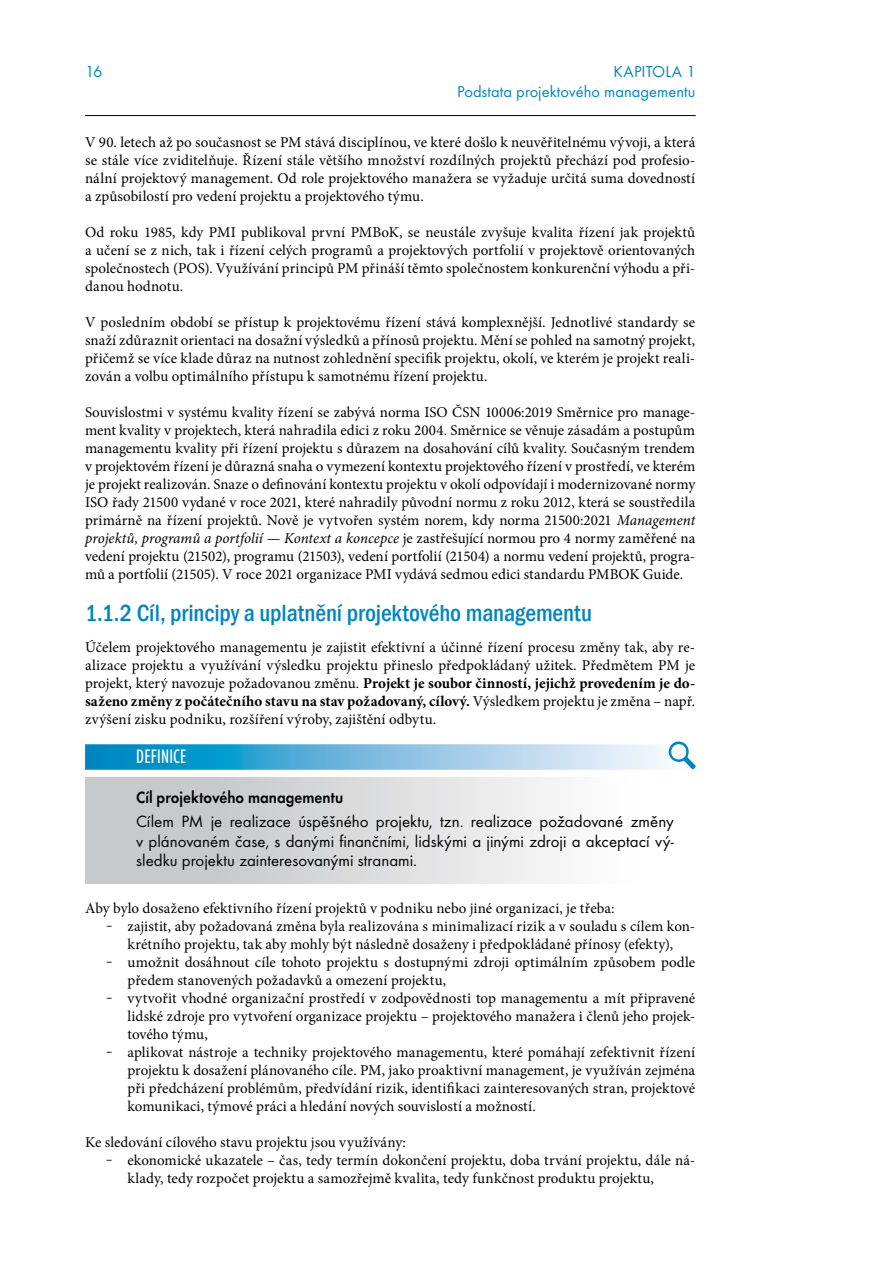
<style>
.page{position:relative;width:893px;height:1263px;background:#fff}
.page>*{position:absolute;margin:0;border:0;box-sizing:border-box;transform-origin:0 0}
.t1{font:500 condensed 24px "Franklin Gothic";letter-spacing:-.005em;color:#0085c0}
.t2{font:condensed 20.25px "Futura TOT";letter-spacing:.01em;color:#fff}
.t3{font:16.95px/19.5px "Futura TOT";color:#000;text-align:justify}
.t4{font:600 16.95px "Futura TOT";letter-spacing:.005em;color:#000;scale:.9 1}
.t5{font:16.5px/20.7px "Futura TOT";letter-spacing:.005em;color:#0085c0;text-align:right}
.t6{font:15px/18px "Minion Pro";letter-spacing:.005em;color:#000;text-align:justify}
.s1{font-style:italic}
.s2{font-weight:700}
</style>
<div class="page">
<hr style="left:85px;top:115px;width:611px;height:1px;background:#000">
<svg style="left:85px;top:744px;width:609px;height:26px;background:#75bddf"></svg>
<div style="left:85px;top:778px;width:610px;height:105px;background:linear-gradient(to right,#bebfc1,#fff)"></div>
<svg style="left:669px;top:741px;width:27px;height:28px"></svg>
<p class="t5" style="left:85px;top:61px;width:19px">16</p>
<p class="t5" style="left:457px;top:61px;width:240px">KAPITOLA 1<br>Podstata projektového managementu</p>
<p class="t6" style="left:85px;top:133px;width:612px">V 90. letech až po současnost se PM stává disciplínou, ve které došlo k neuvěřitelnému vývoji, a která se stále více zviditelňuje. Řízení stále většího množství rozdílných projektů přechází pod profesio&shy;nální projektový management. Od role projektového manažera se vyžaduje určitá suma dovedností a způsobilostí pro vedení projektu a projektového týmu.</p>
<p class="t6" style="left:85px;top:223px;width:612px">Od roku 1985, kdy PMI publikoval první PMBoK, se neustále zvyšuje kvalita řízení jak projektů a učení se z nich, tak i řízení celých programů a projektových portfolií v projektově orientovaných společnostech (POS). Využívání principů PM přináší těmto společnostem konkurenční výhodu a při&shy;danou hodnotu.</p>
<p class="t6" style="left:85px;top:313px;width:612px">V posledním období se přístup k projektovému řízení stává komplexnější. Jednotlivé standardy se snaží zdůraznit orientaci na dosažní výsledků a přínosů projektu. Mění se pohled na samotný projekt, přičemž se více klade důraz na nutnost zohlednění specifik projektu, okolí, ve kterém je projekt reali&shy;zován a volbu optimálního přístupu k samotnému řízení projektu.</p>
<p class="t6" style="left:85px;top:403px;width:612px">Souvislostmi v systému kvality řízení se zabývá norma ISO ČSN 10006:2019 Směrnice pro manage&shy;ment kvality v projektech, která nahradila edici z roku 2004. Směrnice se věnuje zásadám a postupům managementu kvality při řízení projektu s důrazem na dosahování cílů kvality. Současným trendem v projektovém řízení je důrazná snaha o vymezení kontextu projektového řízení v prostředí, ve kterém je projekt realizován. Snaze o definování kontextu projektu v okolí odpovídají i modernizované normy ISO řady 21500 vydané v roce 2021, které nahradily původní normu z roku 2012, která se soustředila primárně na řízení projektů. Nově je vytvořen systém norem, kdy norma 21500:2021 <span class="s1">Management projektů, programů a portfolií — Kontext a koncepce</span> je zastřešující normou pro 4 normy zaměřené na vedení projektu (21502), programu (21503), vedení portfolií (21504) a normu vedení projektů, progra&shy;mů a portfolií (21505). V roce 2021 organizace PMI vydává sedmou edici standardu PMBOK Guide.</p>
<h1 class="t1" style="left:85px;top:597px;width:508px">1.1.2 Cíl, principy a uplatnění projektového managementu</h1>
<p class="t6" style="left:85px;top:638px;width:612px">Účelem projektového managementu je zajistit efektivní a účinné řízení procesu změny tak, aby re&shy;alizace projektu a využívání výsledku projektu přineslo předpokládaný užitek. Předmětem PM je projekt, který navozuje požadovanou změnu. <span class="s2">Projekt je soubor činností, jejichž provedením je do&shy;saženo změny z počátečního stavu na stav požadovaný, cílový.</span> Výsledkem projektu je změna – např. zvýšení zisku podniku, rozšíření výroby, zajištění odbytu.</p>
<h2 class="t2" style="left:136px;top:745px;width:52px">DEFINICE</h2>
<p class="t4" style="left:136px;top:787px;width:232px">Cíl projektového managementu</p>
<p class="t3" style="left:136px;top:812px;width:539px">Cílem PM je realizace úspěšného projektu, tzn. realizace požadované změny v plánovaném čase, s danými finančními, lidskými a jinými zdroji a akceptací vý&shy;sledku projektu zainteresovanými stranami.</p>
<p class="t6" style="left:85px;top:899px;width:531px">Aby bylo dosaženo efektivního řízení projektů v podniku nebo jiné organizaci, je třeba:</p>
<p class="t6" style="left:106px;top:917px;width:590px">‒ zajistit, aby požadovaná změna byla realizována s minimalizací rizik a v souladu s cílem kon-</p>
<p class="t6" style="left:128px;top:935px;width:547px">krétního projektu, tak aby mohly být následně dosaženy i předpokládané přínosy (efekty),</p>
<p class="t6" style="left:106px;top:953px;width:590px">‒ umožnit dosáhnout cíle tohoto projektu s dostupnými zdroji optimálním způsobem podle</p>
<p class="t6" style="left:128px;top:971px;width:320px">předem stanovených požadavků a omezení projektu,</p>
<p class="t6" style="left:106px;top:989px;width:590px">‒ vytvořit vhodné organizační prostředí v zodpovědnosti top managementu a mít připravené</p>
<p class="t6" style="left:128px;top:1007px;width:569px">lidské zdroje pro vytvoření organizace projektu – projektového manažera i členů jeho projek-</p>
<p class="t6" style="left:128px;top:1025px;width:82px">tového týmu,</p>
<p class="t6" style="left:106px;top:1043px;width:590px">‒ aplikovat nástroje a techniky projektového managementu, které pomáhají zefektivnit řízení</p>
<p class="t6" style="left:128px;top:1061px;width:569px">projektu k dosažení plánovaného cíle. PM, jako proaktivní management, je využíván zejména</p>
<p class="t6" style="left:128px;top:1079px;width:569px">při předcházení problémům, předvídání rizik, identifikaci zainteresovaných stran, projektové</p>
<p class="t6" style="left:128px;top:1097px;width:410px">komunikaci, týmové práci a hledání nových souvislostí a možností.</p>
<p class="t6" style="left:85px;top:1133px;width:322px">Ke sledování cílového stavu projektu jsou využívány:</p>
<p class="t6" style="left:106px;top:1151px;width:590px">‒ ekonomické ukazatele – čas, tedy termín dokončení projektu, doba trvání projektu, dále ná-</p>
<p class="t6" style="left:128px;top:1169px;width:528px">klady, tedy rozpočet projektu a samozřejmě kvalita, tedy funkčnost produktu projektu,</p>
</div>
